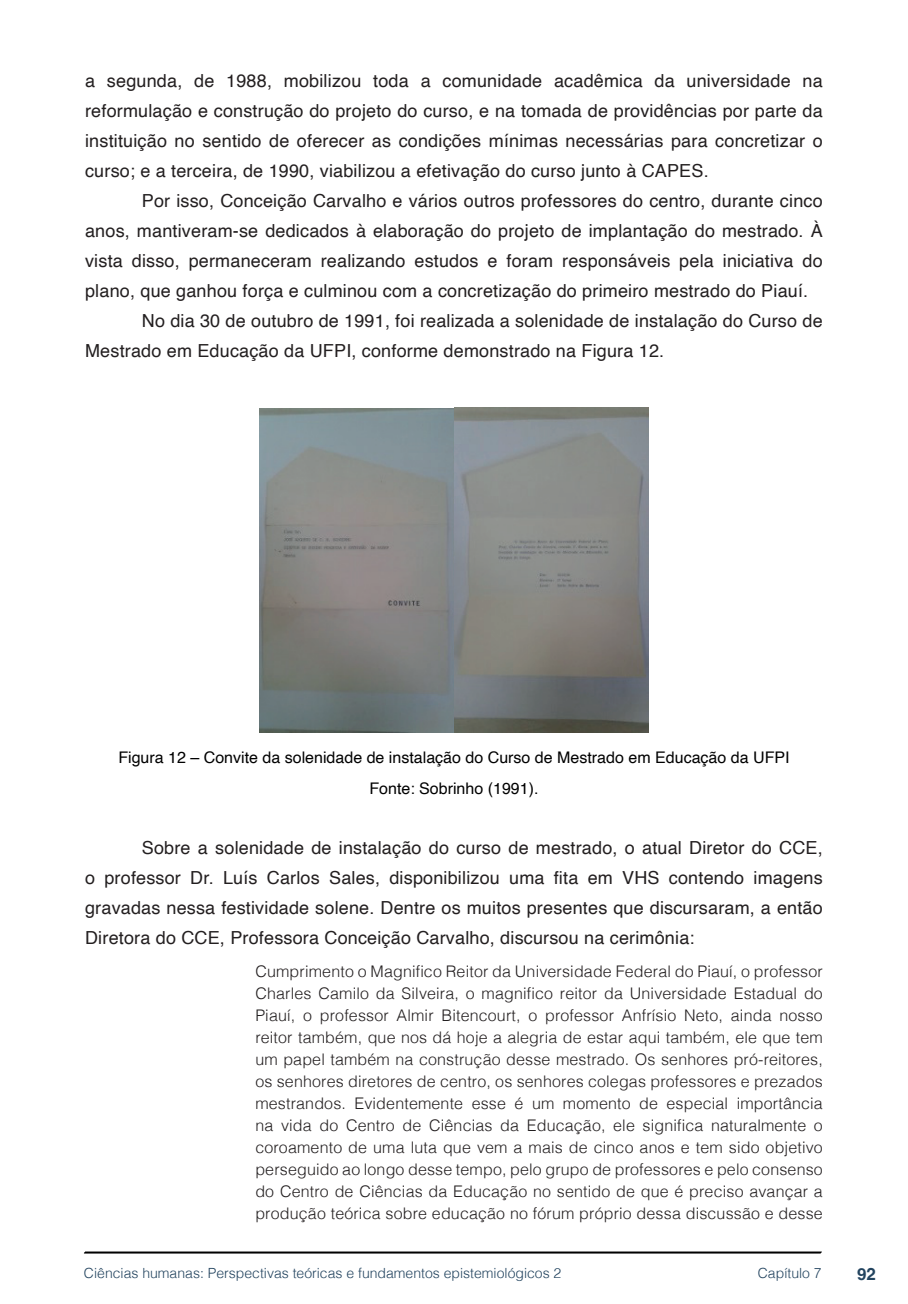
<style>
.page{position:relative;width:908px;height:1304px;background:#fff}
.page>*{position:absolute;margin:0;border:0;box-sizing:border-box;transform-origin:0 0}
.txt{font:18px/30px "Helvetica";letter-spacing:.01em;color:#231f20;text-align:justify}
.t1{font:700 16.8px "Helvetica";color:#23445f}
.citacoes{font:300 16px/22px "Helvetica";letter-spacing:.01em;color:#231f20;text-align:justify}
.imagens_graf_tab{font:16px "Helvetica";color:#000}
.t2{font:300 14px "Helvetica";color:#23445f}
</style>
<div class="page">
<svg style="left:84px;top:1251px;width:737px;height:3px;background:#515151"></svg>
<img style="left:259px;top:407px;width:389px;height:325px">
<p class="txt" style="left:85px;top:66px;width:738px">a segunda, de 1988, mobilizou toda a comunidade acadêmica da universidade na reformulação e construção do projeto do curso, e na tomada de providências por parte da instituição no sentido de oferecer as condições mínimas necessárias para concretizar o curso; e a terceira, de 1990, viabilizou a efetivação do curso junto à CAPES.</p>
<p class="txt" style="left:85px;top:186px;width:738px;text-indent:57px">Por isso, Conceição Carvalho e vários outros professores do centro, durante cinco anos, mantiveram-se dedicados à elaboração do projeto de implantação do mestrado. À vista disso, permaneceram realizando estudos e foram responsáveis pela iniciativa do plano, que ganhou força e culminou com a concretização do primeiro mestrado do Piauí.</p>
<p class="txt" style="left:85px;top:306px;width:738px;text-indent:57px">No dia 30 de outubro de 1991, foi realizada a solenidade de instalação do Curso de<br>Mestrado em Educação da UFPI, conforme demonstrado na Figura 12.</p>
<p class="imagens_graf_tab" style="left:118px;top:745px;width:672px">Figura 12 – Convite da solenidade de instalação do Curso de Mestrado em Educação da UFPI</p>
<p class="imagens_graf_tab" style="left:369px;top:776px;width:170px">Fonte: Sobrinho (1991).</p>
<p class="txt" style="left:85px;top:833px;width:738px;text-indent:57px">Sobre a solenidade de instalação do curso de mestrado, o atual Diretor do CCE, o professor Dr. Luís Carlos Sales, disponibilizou uma fita em VHS contendo imagens gravadas nessa festividade solene. Dentre os muitos presentes que discursaram, a então Diretora do CCE, Professora Conceição Carvalho, discursou na cerimônia:</p>
<p class="citacoes" style="left:255px;top:959px;width:568px">Cumprimento o Magnifico Reitor da Universidade Federal do Piauí, o professor Charles Camilo da Silveira, o magnifico reitor da Universidade Estadual do Piauí, o professor Almir Bitencourt, o professor Anfrísio Neto, ainda nosso reitor também, que nos dá hoje a alegria de estar aqui também, ele que tem um papel também na construção desse mestrado. Os senhores pró-reitores, os senhores diretores de centro, os senhores colegas professores e prezados mestrandos. Evidentemente esse é um momento de especial importância na vida do Centro de Ciências da Educação, ele significa naturalmente o coroamento de uma luta que vem a mais de cinco anos e tem sido objetivo perseguido ao longo desse tempo, pelo grupo de professores e pelo consenso do Centro de Ciências da Educação no sentido de que é preciso avançar a produção teórica sobre educação no fórum próprio dessa discussão e desse</p>
<p class="t2" style="left:84px;top:1261px;width:478px">Ciências humanas: Perspectivas teóricas e fundamentos epistemiológicos 2</p>
<p class="t2" style="left:757px;top:1261px;width:65px">Capítulo 7</p>
<p class="t1" style="left:856px;top:1264px;width:20px">92</p>
</div>
